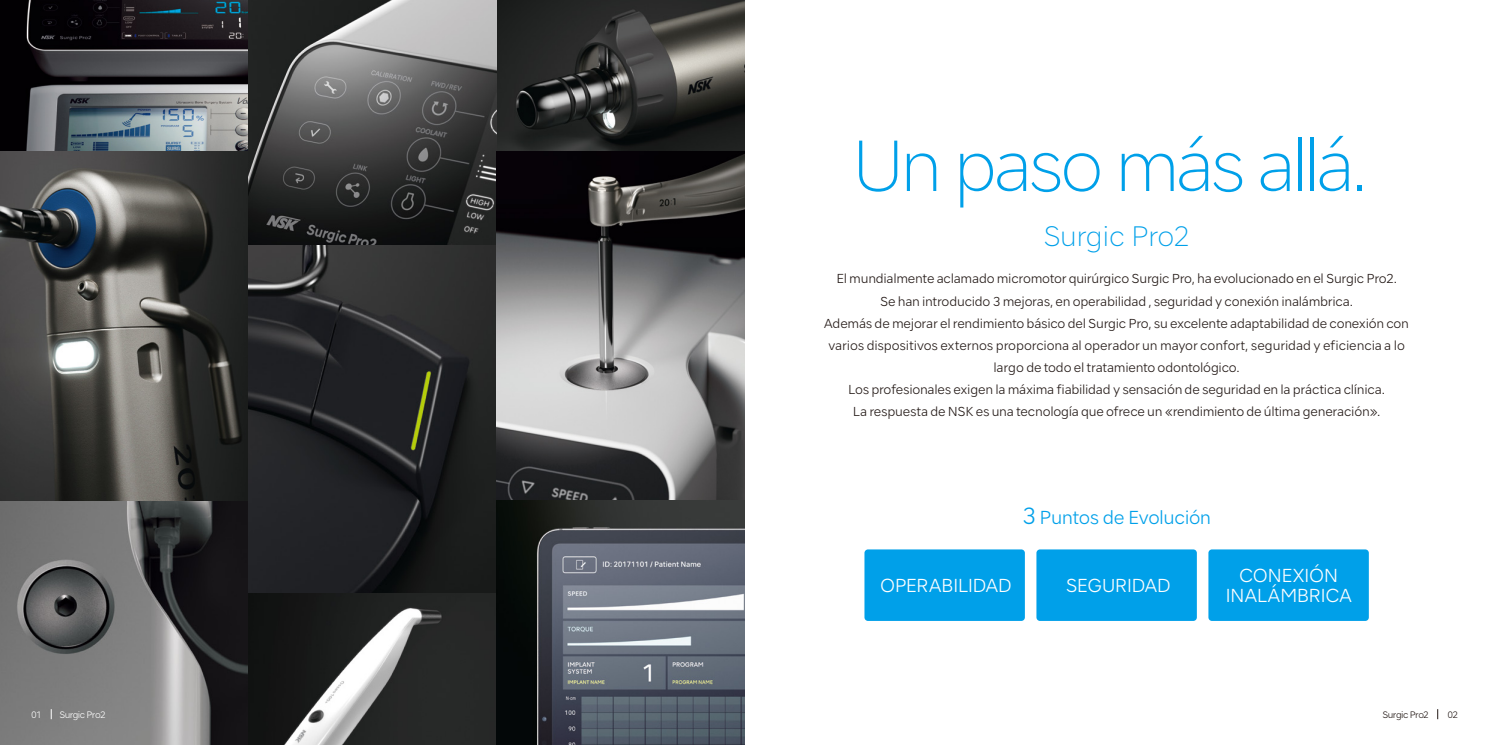
<style>
.page{position:relative;width:1489px;height:745px;background:#fff}
.page>*{position:absolute;margin:0;border:0;box-sizing:border-box;transform-origin:0 0}
.t1{font:200 68.75px "NSKTSRE";letter-spacing:-.07em;color:#00a0e9}
.t2{font:200 26.62px "NSKTSRE";letter-spacing:-.025em;color:#00a0e9}
.t3{font:300 17.75px/19.6px "NSKTSRE";letter-spacing:-.03em;color:#fff;text-align:center}
.t4{font:300 17.75px "NSKTSRE";letter-spacing:-.03em;color:#00a0e9}
.t5{font:300 12.25px/22.1px "NSKTSRE";letter-spacing:-.02em;color:#221815;text-align:center}
.t6{font:300 8.88px "NSKTSRE";letter-spacing:-.065em;color:#fff}
.t7{font:300 8.88px "NSKTSRE";letter-spacing:-.065em;color:#221815}
.s1{font-size:22.12px}
</style>
<div class="page">
<img style="left:0;top:0;width:744px;height:744px">
<div style="left:1036px;top:549px;width:160px;height:71px;background:#00a0e9;border-radius:4px"></div>
<div style="left:864px;top:549px;width:160px;height:71px;background:#00a0e9;border-radius:4px"></div>
<div style="left:1208px;top:549px;width:160px;height:71px;background:#00a0e9;border-radius:4px"></div>
<h1 class="t1" style="left:851px;top:119px;width:518px">Un paso más allá.</h1>
<h2 class="t2" style="left:1043px;top:218px;width:148px">Surgic Pro2</h2>
<p class="t5" style="left:824px;top:267px;width:586px">El mundialmente aclamado micromotor quirúrgico Surgic Pro, ha evolucionado en el Surgic Pro2.<br>Se han introducido 3 mejoras, en operabilidad , seguridad y conexión inalámbrica.<br>Además de mejorar el rendimiento básico del Surgic Pro, su excelente adaptabilidad de conexión con varios dispositivos externos proporciona al operador un mayor confort, seguridad y eficiencia a lo largo de todo el tratamiento odontológico.<br>Los profesionales exigen la máxima fiabilidad y sensación de seguridad en la práctica clínica.<br>La respuesta de NSK es una tecnología que ofrece un «rendimiento de última generación».</p>
<h3 class="t4" style="left:1022px;top:505px;width:191px"><span class="s1">3</span> Puntos de Evolución</h3>
<h3 class="t3" style="left:880px;top:574px;width:133px">OPERABILIDAD</h3>
<h3 class="t3" style="left:1065px;top:574px;width:107px">SEGURIDAD</h3>
<h3 class="t3" style="left:1225px;top:565px;width:128px">CONEXIÓN<br>INALÁMBRICA</h3>
<p class="t6" style="left:31px;top:707px;width:12px">01</p>
<p class="t6" style="left:59px;top:707px;width:48px">Surgic Pro2</p>
<p class="t7" style="left:1382px;top:707px;width:48px">Surgic Pro2</p>
<p class="t7" style="left:1447px;top:707px;width:12px">02</p>
</div>
